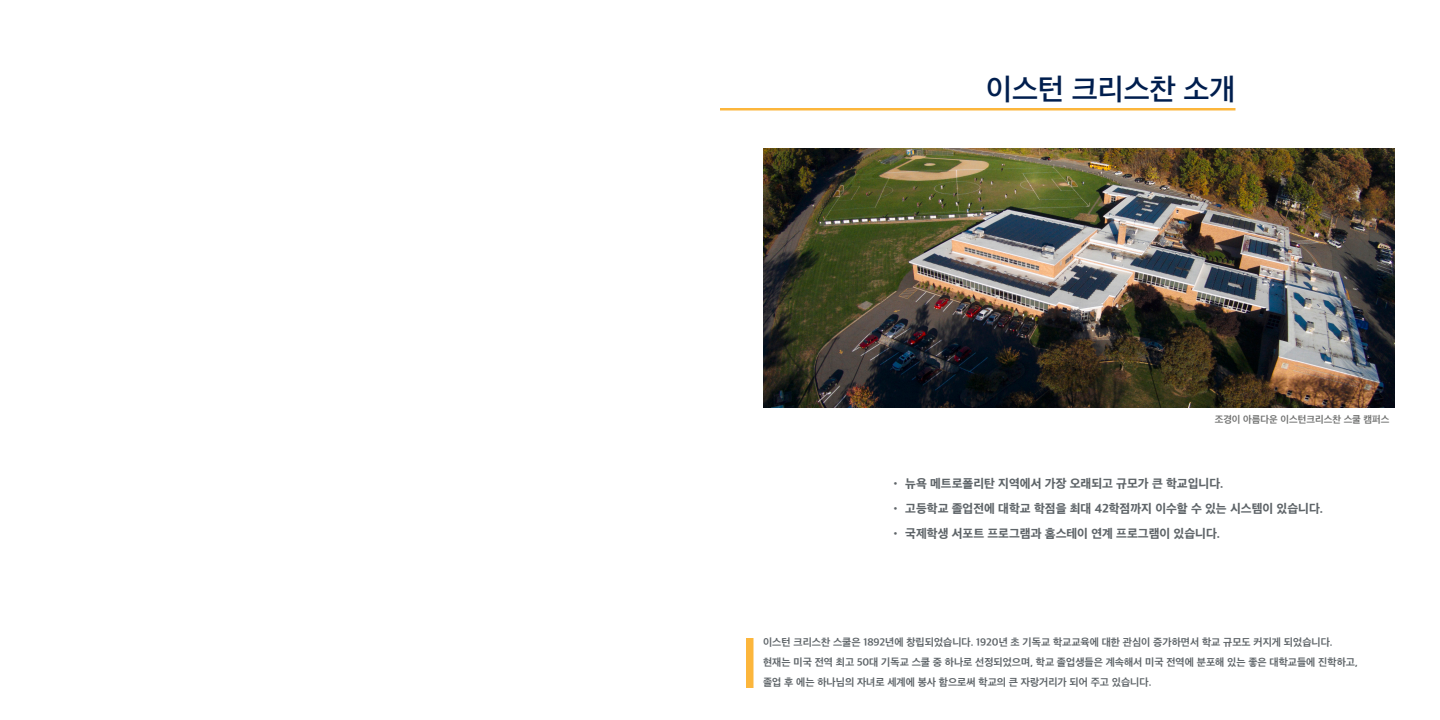
<style>
.page{position:relative;width:1440px;height:720px;background:#fff}
.page>*{position:absolute;margin:0;border:0;box-sizing:border-box;transform-origin:0 0}
.Main_Title{font:600 30px "Apple SD Gothic Neo";color:#001e4e}
.t1{font:800 12.5px "Apple SD Gothic Neo";color:#5e6468}
.Body{font:700 10.62px "Apple SD Gothic Neo";color:#5e6468}
.Photo_Caption{font:700 10px "Apple SD Gothic Neo";color:#717271}
</style>
<div class="page">
<hr style="left:720px;top:108px;width:516px;height:2px;background:#fcb63c">
<div style="left:746px;top:638px;width:7px;height:50px;background:#fcb63c"></div>
<img style="left:763px;top:148px;width:632px;height:259px">
<p class="Main_Title" style="left:986px;top:73px;width:251px">이스턴 크리스찬 소개</p>
<p class="Photo_Caption" style="left:1215px;top:414px;width:176px">조경이 아름다운 이스턴크리스찬 스쿨 캠퍼스</p>
<p class="t1" style="left:890px;top:477px;width:335px">• 뉴욕 메트로폴리탄 지역에서 가장 오래되고 규모가 큰 학교입니다.</p>
<p class="t1" style="left:890px;top:502px;width:434px">• 고등학교 졸업전에 대학교 학점을 최대 42학점까지 이수할 수 있는 시스템이 있습니다.</p>
<p class="t1" style="left:890px;top:527px;width:331px">• 국제학생 서포트 프로그램과 홈스테이 연계 프로그램이 있습니다.</p>
<p class="Body" style="left:763px;top:637px;width:571px">이스턴 크리스찬 스쿨은 1892년에 창립되었습니다. 1920년 초 기독교 학교교육에 대한 관심이 증가하면서 학교 규모도 커지게 되었습니다.</p>
<p class="Body" style="left:763px;top:657px;width:596px">현재는 미국 전역 최고 50대 기독교 스쿨 중 하나로 선정되었으며, 학교 졸업생들은 계속해서 미국 전역에 분포해 있는 좋은 대학교들에 진학하고,</p>
<p class="Body" style="left:763px;top:677px;width:390px">졸업 후 에는 하나님의 자녀로 세계에 봉사 함으로써 학교의 큰 자랑거리가 되어 주고 있습니다.</p>
</div>
